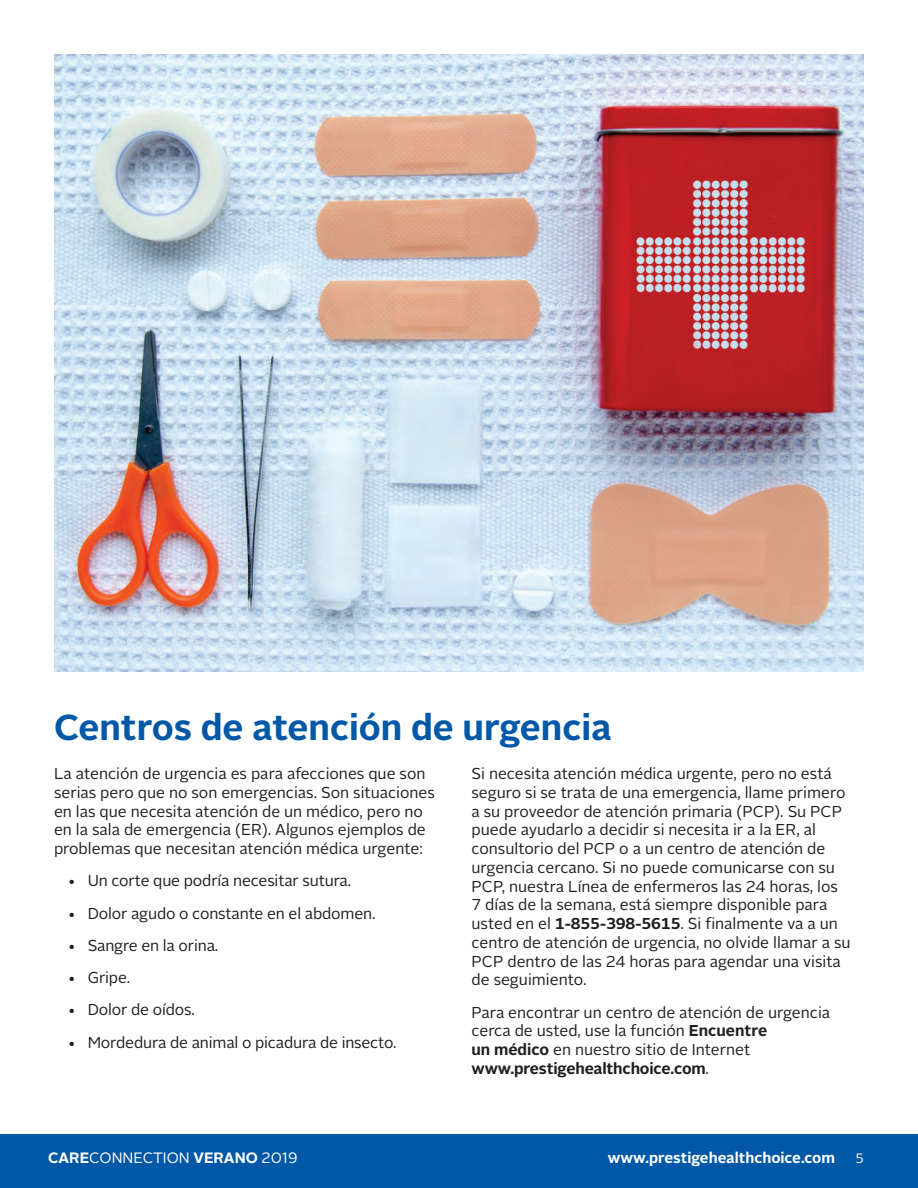
<style>
.page{position:relative;width:918px;height:1188px;background:#fff}
.page>*{position:absolute;margin:0;border:0;box-sizing:border-box;transform-origin:0 0}
.t1{font:700 36px "Alright Sans";color:#0158a6}
.t2{font:15.75px/18.8px "Alright Sans";color:#231f20}
.t3{font:700 15px "Alright Sans";color:#fff}
.t4{font:15px "Alright Sans";color:#fff}
.t5{font:13.5px "Alright Sans";color:#fff}
.s1{font-weight:700}
</style>
<div class="page">
<div style="left:0;top:1134px;width:918px;height:54px;background:#0158a6"></div>
<img style="left:54px;top:54px;width:810px;height:618px">
<h2 class="t1" style="left:54px;top:702px;width:559px">Centros de atención de urgencia</h2>
<p class="t2" style="left:54px;top:765px;width:383px">La atención de urgencia es para afecciones que son serias pero que no son emergencias. Son situaciones en las que necesita atención de un médico, pero no en la sala de emergencia (ER). Algunos ejemplos de problemas que necesitan atención médica urgente:</p>
<p class="t2" style="left:67px;top:872px;width:285px">• Un corte que podría necesitar sutura.</p>
<p class="t2" style="left:67px;top:904px;width:310px">• Dolor agudo o constante en el abdomen.</p>
<p class="t2" style="left:67px;top:936px;width:152px">• Sangre en la orina.</p>
<p class="t2" style="left:67px;top:969px;width:64px">• Gripe.</p>
<p class="t2" style="left:67px;top:1001px;width:129px">• Dolor de oídos.</p>
<p class="t2" style="left:67px;top:1033px;width:331px">• Mordedura de animal o picadura de insecto.</p>
<p class="t2" style="left:472px;top:765px;width:381px">Si necesita atención médica urgente, pero no está seguro si se trata de una emergencia, llame primero a su proveedor de atención primaria (PCP). Su PCP puede ayudarlo a decidir si necesita ir a la ER, al consultorio del PCP o a un centro de atención de urgencia cercano. Si no puede comunicarse con su PCP, nuestra Línea de enfermeros las 24 horas, los 7 días de la semana, está siempre disponible para usted en el <span class="s1">1-855-398-5615</span>. Si finalmente va a un centro de atención de urgencia, no olvide llamar a su PCP dentro de las 24 horas para agendar una visita de seguimiento.</p>
<p class="t2" style="left:472px;top:1003px;width:360px">Para encontrar un centro de atención de urgencia cerca de usted, use la función <span class="s1">Encuentre<br>un médico</span> en nuestro sitio de Internet <span class="s1">www.prestigehealthchoice.com</span>.</p>
<p class="t4" style="left:48px;top:1148px;width:251px"><span class="s1">CARE</span>CONNECTION <span class="s1">VERANO</span> 2019</p>
<p class="t3" style="left:608px;top:1148px;width:229px">www.prestigehealthchoice.com</p>
<p class="t5" style="left:856px;top:1150px;width:10px">5</p>
</div>
